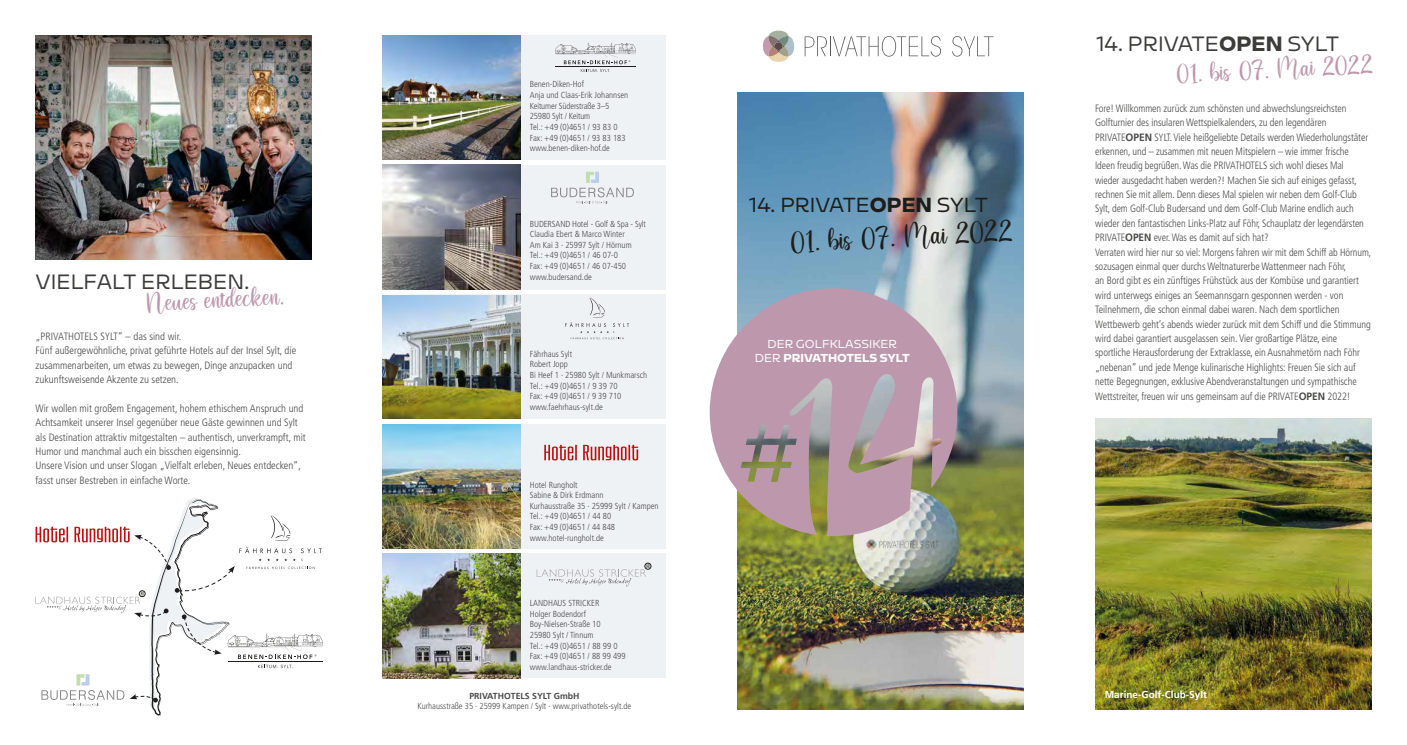
<style>
.page{position:relative;width:1407px;height:745px;background:#fff}
.page>*{position:absolute;margin:0;border:0;box-sizing:border-box;transform-origin:0 0}
.t1{font:45.25px "flashback";color:#1d1d1b}
.t2{font:40px "flashback";color:#bd98ad}
.t3{font:20.38px "Sarun Pro";color:#3c3c3b}
.t4{font:20px "Sarun Pro";color:#1d1d1b}
.t5{font:11.38px/13.6px "Sarun Pro";color:#fff;text-align:center}
.t6{font:300 condensed 10.62px/14.4px "Frutiger LT";letter-spacing:-.005em;color:#4a4a49;scale:.96 1}
.t7{font:300 condensed 10.62px/14.4px "Frutiger LT";letter-spacing:-.005em;color:#4a4a49}
.t8{font:700 10px "Frutiger LT";color:#fff}
.t9{font:300 condensed 8.75px/10.6px "Frutiger LT";color:#4a4a49}
.t10{font:700 8.75px "Frutiger LT";color:#4a4a49}
.s1{font-weight:800}
.s2{font-weight:700;font-stretch:normal}
</style>
<div class="page">
<img style="left:737px;top:92px;width:286px;height:617px">
<svg style="left:804px;top:36px;width:137px;height:21px"></svg>
<svg style="left:952px;top:36px;width:41px;height:21px"></svg>
<svg style="left:763px;top:30px;width:32px;height:32px"></svg>
<img style="left:1095px;top:418px;width:276px;height:291px">
<div style="left:407px;top:35px;width:259px;height:124px;background:#eff2f5"></div>
<img style="left:383px;top:35px;width:137px;height:124px">
<hr style="left:555px;top:66px;width:81px;height:1px;background:#1d1d1b">
<svg style="left:555px;top:43px;width:80px;height:29px"></svg>
<div style="left:407px;top:553px;width:259px;height:124px;background:#eff2f5"></div>
<img style="left:383px;top:553px;width:137px;height:124px">
<div style="left:645px;top:562px;width:6px;height:7px;border:1px solid #1d1d1b;border-radius:50%"></div>
<svg style="left:537px;top:563px;width:112px;height:23px"></svg>
<div style="left:407px;top:294px;width:259px;height:124px;background:#eff2f5"></div>
<img style="left:383px;top:295px;width:137px;height:123px">
<svg style="left:565px;top:297px;width:64px;height:42px"></svg>
<div style="left:407px;top:424px;width:259px;height:124px;background:#eff2f5"></div>
<img style="left:383px;top:424px;width:137px;height:124px">
<svg style="left:544px;top:444px;width:94px;height:16px"></svg>
<img style="left:36px;top:35px;width:276px;height:224px">
<div style="left:407px;top:165px;width:259px;height:124px;background:#eff2f5"></div>
<img style="left:383px;top:165px;width:137px;height:124px">
<svg style="left:551px;top:172px;width:83px;height:32px"></svg>
<svg style="left:710px;top:288px;width:247px;height:248px;background:#b9a4ab"></svg>
<svg style="left:35px;top:497px;width:288px;height:218px"></svg>
<h3 class="t3" style="left:36px;top:267px;width:216px">VIELFALT ERLEBEN.</h3>
<h2 class="t2" style="left:145px;top:284px;width:140px;rotate:-3deg">Neues entdecken.</h2>
<p class="t7" style="left:36px;top:329px;width:262px">„PRIVATHOTELS SYLT“ – das sind wir.<br>Fünf außergewöhnliche, privat geführte Hotels auf der Insel Sylt, die zusammenarbeiten, um etwas zu bewegen, Dinge anzupacken und zukunftsweisende Akzente zu setzen.</p>
<p class="t7" style="left:36px;top:401px;width:272px">Wir wollen mit großem Engagement, hohem ethischem Anspruch und Achtsamkeit unserer Insel gegenüber neue Gäste gewinnen und Sylt als Destination attraktiv mitgestalten – authentisch, unverkrampft, mit Humor und manchmal auch ein bisschen eigensinnig.<br>Unsere Vision und unser Slogan „Vielfalt erleben, Neues entdecken“, fasst unser Bestreben in einfache Worte.</p>
<p class="t9" style="left:530px;top:79px;width:100px">Benen-Diken-Hof<br>Anja und Claas-Erik Johannsen<br>Keitumer Süderstraße 3–5<br>25980 Sylt / Keitum<br>Tel.: +49 (0)4651 / 93 83 0<br>Fax: +49 (0)4651 / 93 83 183 www.benen-diken-hof.de</p>
<p class="t9" style="left:530px;top:218px;width:118px">BUDERSAND Hotel - Golf &amp; Spa - Sylt<br>Claudia Ebert &amp; Marco Winter<br>Am Kai 3 ∙ 25997 Sylt / Hörnum<br>Tel.: +49 (0)4651 / 46 07-0<br>Fax: +49 (0)4651 / 46 07-450 www.budersand.de</p>
<p class="t9" style="left:530px;top:348px;width:119px">Fährhaus Sylt<br>Robert Jopp<br>Bi Heef 1 ∙ 25980 Sylt / Munkmarsch<br>Tel.: +49 (0)4651 / 9 39 70<br>Fax: +49 (0)4651 / 9 39 710 www.faehrhaus-sylt.de</p>
<p class="t9" style="left:530px;top:479px;width:130px">Hotel Rungholt<br>Sabine &amp; Dirk Erdmann<br>Kurhausstraße 35 ∙ 25999 Sylt / Kampen<br>Tel.: +49 (0)4651 / 44 80<br>Fax: +49 (0)4651 / 44 848 www.hotel-rungholt.de</p>
<p class="t9" style="left:530px;top:597px;width:97px">LANDHAUS STRICKER<br>Holger Bodendorf<br>Boy-Nielsen-Straße 10<br>25980 Sylt / Tinnum<br>Tel.: +49 (0)4651 / 88 99 0<br>Fax: +49 (0)4651 / 88 99 499 www.landhaus-stricker.de</p>
<h3 class="t4" style="left:749px;top:190px;width:240px">14. PRIVATE<span class="s1">OPEN</span> SYLT</h3>
<h1 class="t1" style="left:788px;top:220px;width:225px;rotate:-3deg">01. bis 07. Mai 2022</h1>
<p class="t5" style="left:755px;top:336px;width:156px">DER GOLFKLASSIKER<br>DER <span class="s1">PRIVATHOTELS SYLT</span></p>
<h3 class="t3" style="left:1096px;top:28px;width:245px">14. PRIVATE<span class="s1">OPEN</span> SYLT</h3>
<h2 class="t2" style="left:1174px;top:55px;width:199px;rotate:-3deg">01. bis 07. Mai 2022</h2>
<p class="t6" style="left:1095px;top:101px;width:289px">Fore! Willkommen zurück zum schönsten und abwechslungsreichsten Golfturnier des insularen Wettspielkalenders, zu den legendären PRIVATE<span class="s2">OPEN</span> SYLT. Viele heißgeliebte Details werden Wiederholungstäter erkennen, und – zusammen mit neuen Mitspielern – wie immer frische Ideen freudig begrüßen. Was die PRIVATHOTELS sich wohl dieses Mal<br>wieder ausgedacht haben werden?! Machen Sie sich auf einiges gefasst, rechnen Sie mit allem. Denn dieses Mal spielen wir neben dem Golf-Club Sylt, dem Golf-Club Budersand und dem Golf-Club Marine endlich auch wieder den fantastischen Links-Platz auf Föhr, Schauplatz der legendärsten PRIVATE<span class="s2">OPEN</span> ever. Was es damit auf sich hat?<br>Verraten wird hier nur so viel: Morgens fahren wir mit dem Schiff ab Hörnum, sozusagen einmal quer durchs Weltnaturerbe Wattenmeer nach Föhr,<br>an Bord gibt es ein zünftiges Frühstück aus der Kombüse und garantiert wird unterwegs einiges an Seemannsgarn gesponnen werden - von Teilnehmern, die schon einmal dabei waren. Nach dem sportlichen Wettbewerb geht‘s abends wieder zurück mit dem Schiff und die Stimmung wird dabei garantiert ausgelassen sein. Vier großartige Plätze, eine sportliche Herausforderung der Extraklasse, ein Ausnahmetörn nach Föhr „nebenan“ und jede Menge kulinarische Highlights: Freuen Sie sich auf nette Begegnungen, exklusive Abendveranstaltungen und sympathische Wettstreiter, freuen wir uns gemeinsam auf die PRIVATE<span class="s2">OPEN</span> 2022!</p>
<p class="t10" style="left:469px;top:690px;width:112px">PRIVATHOTELS SYLT GmbH</p>
<p class="t8" style="left:1105px;top:688px;width:104px">Marine-Golf-Club-Sylt</p>
<p class="t9" style="left:418px;top:700px;width:215px">Kurhausstraße 35 ∙ 25999 Kampen / Sylt ∙ www.privathotels-sylt.de</p>
</div>
